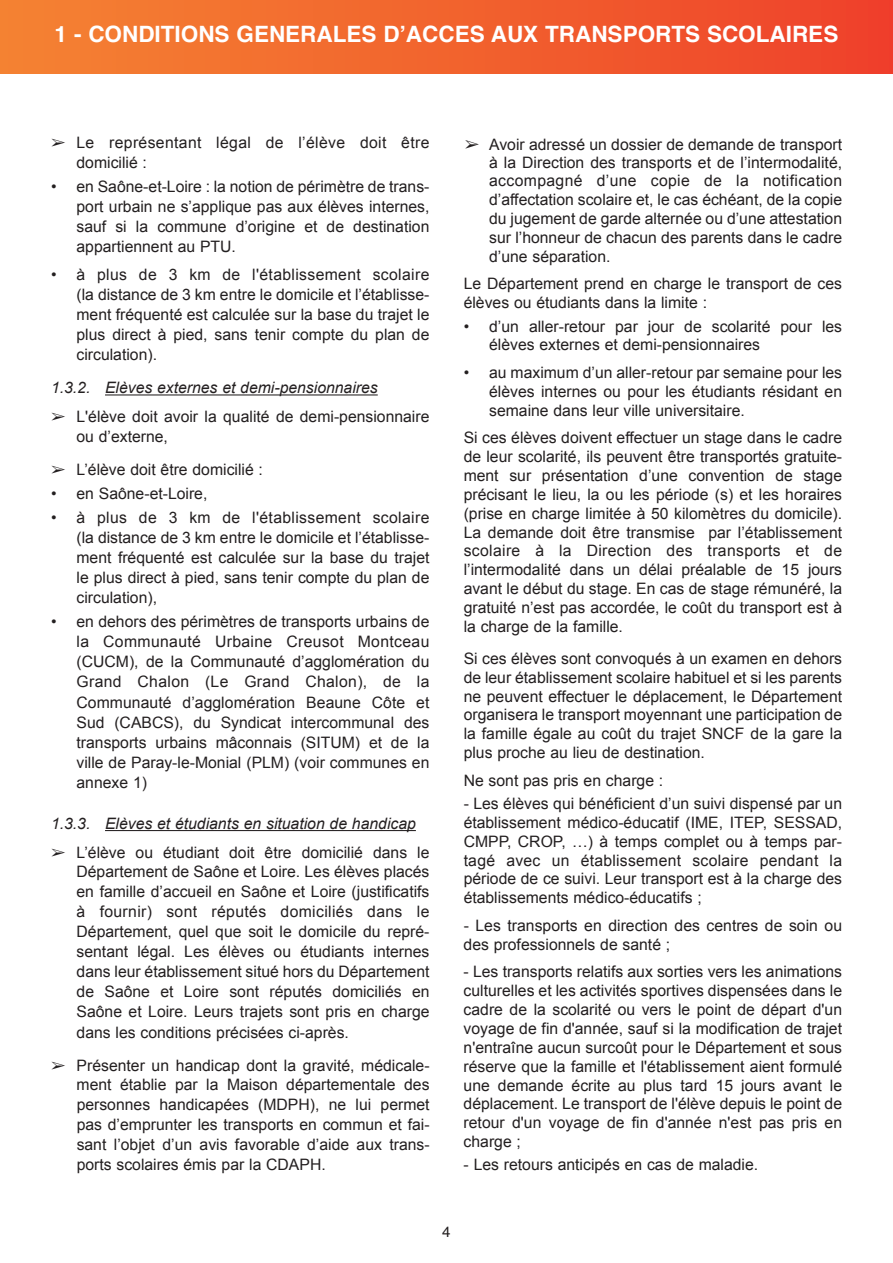
<style>
.page{position:relative;width:893px;height:1263px;background:#fff}
.page>*{position:absolute;margin:0;border:0;box-sizing:border-box;transform-origin:0 0}
.t1{font:700 22.5px/24px "Helvetica";color:#fff}
.t2{font:15.75px/18.9px "Arial";color:#231f20;text-align:justify}
.t3{font:italic 15.75px "Arial";color:#231f20}
.t4{font:15.75px/19.5px "Arial";letter-spacing:.02em;color:#231f20}
.t5{font:15px "Helvetica";color:#231f20}
.s1{font-family:"MS Gothic"}
</style>
<div class="page">
<div style="left:0;top:0;width:893px;height:74px;background:linear-gradient(to right,#f48432,#ef412a)"></div>
<hr style="left:105px;top:394px;width:273px;height:1px;background:#231f20">
<hr style="left:105px;top:830px;width:311px;height:1px;background:#231f20">
<h1 class="t1" style="left:316px;top:12px;width:491px;text-indent:-229px">1- TRANSPORT SCOLAIRE DES ÉLÈVES DEMI-PENSIONNAIRES<br>DES COLLÈGES ET LYCÉES</h1>
<h1 class="t1" style="left:55px;top:24px;width:785px">1 - CONDITIONS GENERALES D’ACCES AUX TRANSPORTS SCOLAIRES</h1>
<p class="t4" style="left:77px;top:133px;width:354px;text-indent:-26px">➢ Le représentant légal de l’élève doit être domicilié :</p>
<p class="t2" style="left:77px;top:176px;width:354px;line-height:20px;text-indent:-25px">• en Saône-et-Loire : la notion de périmètre de trans&shy;port urbain ne s’applique pas aux élèves internes, sauf si la commune d’origine et de destination appartiennent au PTU.</p>
<p class="t2" style="left:77px;top:265px;width:354px;line-height:20px;text-indent:-25px">• à plus de 3 km de l'établissement scolaire (la distance de 3 km entre le domicile et l’établisse&shy;ment fréquenté est calculée sur la base du trajet le plus direct à pied, sans tenir compte du plan de circulation).</p>
<p class="t3" style="left:51px;top:379px;width:328px">1.3.2. Elèves externes et demi-pensionnaires</p>
<p class="t2" style="left:77px;top:407px;width:354px;line-height:19.5px;text-indent:-25px">➢ L'élève doit avoir la qualité de demi-pensionnaire ou d’externe,</p>
<p class="t2" style="left:51px;top:460px;width:213px">➢ L’élève doit être domicilié :</p>
<p class="t2" style="left:51px;top:484px;width:158px">• en Saône-et-Loire,</p>
<p class="t2" style="left:77px;top:508px;width:354px;line-height:20px;text-indent:-25px">• à plus de 3 km de l'établissement scolaire (la distance de 3 km entre le domicile et l’établisse&shy;ment fréquenté est calculée sur la base du trajet le plus direct à pied, sans tenir compte du plan de circulation),</p>
<p class="t2" style="left:77px;top:612px;width:354px;line-height:20px;text-indent:-25px">• en dehors des périmètres de transports urbains de la Communauté Urbaine Creusot Montceau (CUCM), de la Communauté d’agglomération du Grand Chalon (Le Grand Chalon), de la Communauté d’agglomération Beaune Côte et Sud (CABCS), du Syndicat intercommunal des transports urbains mâconnais (SITUM) et de la ville de Paray-le-Monial (PLM) (voir communes en annexe 1)</p>
<p class="t3" style="left:51px;top:814px;width:366px">1.3.3. Elèves et étudiants en situation de handicap</p>
<p class="t2" style="left:77px;top:842px;width:355px;line-height:20px;text-indent:-25px">➢ L’élève ou étudiant doit être domicilié dans le Département de Saône et Loire. Les élèves placés en famille d’accueil en Saône et Loire (justificatifs à fournir) sont réputés domiciliés dans le Département, quel que soit le domicile du repré&shy;sentant légal. Les élèves ou étudiants internes dans leur établissement situé hors du Département de Saône et Loire sont réputés domiciliés en Saône et Loire. Leurs trajets sont pris en charge dans les conditions précisées ci-après.</p>
<p class="t2" style="left:77px;top:1055px;width:354px;line-height:20px;text-indent:-26px">➢ Présenter un handicap dont la gravité, médicale&shy;ment établie par la Maison départementale des personnes handicapées (MDPH), ne lui permet pas d’emprunter les transports en commun et fai&shy;sant l’objet d’un avis favorable d’aide aux trans&shy;ports scolaires émis par la CDAPH.</p>
<p class="t2" style="left:489px;top:135px;width:354px;text-indent:-25px"><span class="s1">➢</span> Avoir adressé un dossier de demande de transport à la Direction des transports et de l’intermodalité, accompagné d’une copie de la notification d’affectation scolaire et, le cas échéant, de la copie du jugement de garde alternée ou d’une attestation sur l’honneur de chacun des parents dans le cadre d’une séparation.</p>
<p class="t2" style="left:464px;top:275px;width:380px">Le Département prend en charge le transport de ces élèves ou étudiants dans la limite :</p>
<p class="t2" style="left:489px;top:317px;width:354px;text-indent:-25px">• d’un aller-retour par jour de scolarité pour les élèves externes et demi-pensionnaires</p>
<p class="t2" style="left:489px;top:363px;width:354px;text-indent:-25px">• au maximum d’un aller-retour par semaine pour les élèves internes ou pour les étudiants résidant en semaine dans leur ville universitaire.</p>
<p class="t2" style="left:464px;top:428px;width:380px">Si ces élèves doivent effectuer un stage dans le cadre de leur scolarité, ils peuvent être transportés gratuite&shy;ment sur présentation d’une convention de stage précisant le lieu, la ou les période (s) et les horaires (prise en charge limitée à 50 kilomètres du domicile).<br>La demande doit être transmise par l’établissement scolaire à la Direction des transports et de l’intermodalité dans un délai préalable de 15 jours avant le début du stage. En cas de stage rémunéré, la gratuité n’est pas accordée, le coût du transport est à la charge de la famille.</p>
<p class="t2" style="left:464px;top:649px;width:380px">Si ces élèves sont convoqués à un examen en dehors de leur établissement scolaire habituel et si les parents ne peuvent effectuer le déplacement, le Département organisera le transport moyennant une participation de la famille égale au coût du trajet SNCF de la gare la plus proche au lieu de destination.</p>
<p class="t2" style="left:464px;top:771px;width:201px">Ne sont pas pris en charge :</p>
<p class="t2" style="left:464px;top:794px;width:380px">- Les élèves qui bénéficient d’un suivi dispensé par un établissement médico-éducatif (IME, ITEP, SESSAD, CMPP, CROP, …) à temps complet ou à temps par&shy;tagé avec un établissement scolaire pendant la période de ce suivi. Leur transport est à la charge des établissements médico-éducatifs ;</p>
<p class="t2" style="left:464px;top:916px;width:380px">- Les transports en direction des centres de soin ou des professionnels de santé ;</p>
<p class="t2" style="left:464px;top:962px;width:380px">- Les transports relatifs aux sorties vers les animations culturelles et les activités sportives dispensées dans le cadre de la scolarité ou vers le point de départ d'un voyage de fin d'année, sauf si la modification de trajet n'entraîne aucun surcoût pour le Département et sous réserve que la famille et l'établissement aient formulé une demande écrite au plus tard 15 jours avant le déplacement. Le transport de l'élève depuis le point de retour d'un voyage de fin d'année n'est pas pris en charge ;</p>
<p class="t2" style="left:464px;top:1155px;width:296px">- Les retours anticipés en cas de maladie.</p>
<p class="t5" style="left:442px;top:1226px;width:10px">4</p>
</div>
